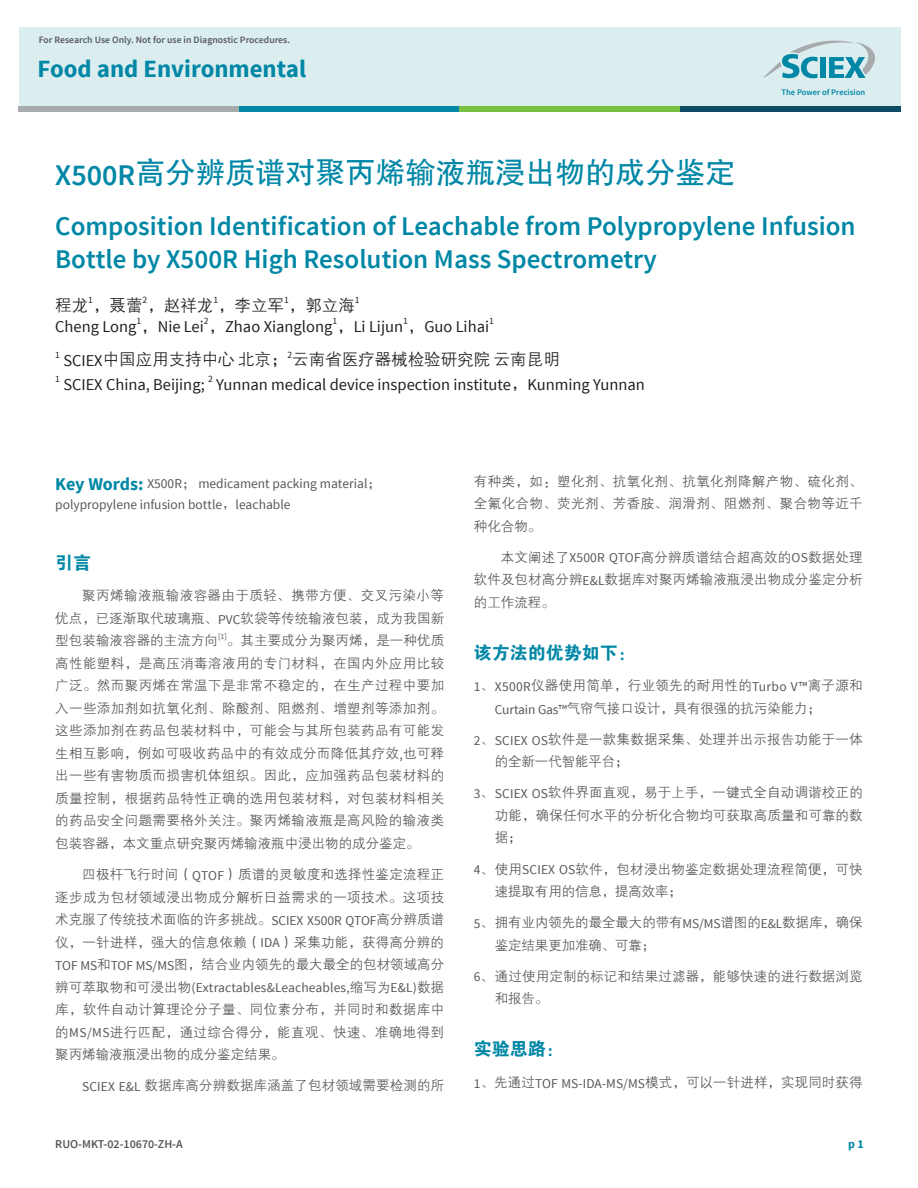
<style>
.page{position:relative;width:918px;height:1188px;background:#fff}
.page>*{position:absolute;margin:0;border:0;box-sizing:border-box;transform-origin:0 0}
.t1{font:30px "FZHTK GBK1 0";color:#0087a6}
.t2{font:600 27px/32.4px "Source Sans Pro";color:#0087a6}
.t3{font:700 24.75px "Source Sans Pro";color:#0087a6}
.t4{font:18px "FZDHTK GBK1 0";color:#0087a6}
.t5{font:16.5px "Source Sans Pro";color:#231f20}
.t6{font:16.5px "FZZDXK GBK1 0";color:#231f20}
.t7{font:13.5px/22.5px "FZZDXK GBK1 0";letter-spacing:.01em;color:#57585a;text-align:justify}
.t8{font:13.5px/20.2px "Source Sans Pro";color:#57585a}
.t9{font:600 12px "Source Sans Pro";color:#57585a}
.t10{font:700 12px "Source Sans Pro";color:#0087a6}
.t11{font:600 9.75px "Source Sans Pro";color:#575a5c}
.t12{font:9.6px "Source Sans Pro";color:#231f20}
.t13{font:600 8.55px "Source Sans Pro";color:#0087a6}
.s1{font-family:"Source Sans Pro";font-weight:600}
.s2{font-family:"FZZDXK GBK1 0"}
.s3{font-family:"Source Sans Pro"}
.s4{font-weight:700;font-size:18px;color:#0087a6}
</style>
<div class="page">
<div style="left:19px;top:27px;width:881px;height:84px;background:#dbedef"></div>
<svg style="left:763px;top:41px;width:112px;height:37px"></svg>
<div style="left:19px;top:106px;width:220px;height:5px;background:#a8abac"></div>
<div style="left:239px;top:106px;width:220px;height:5px;background:#0087a6"></div>
<div style="left:459px;top:106px;width:221px;height:5px;background:#79c142"></div>
<div style="left:680px;top:106px;width:220px;height:5px;background:#0c4a63"></div>
<p class="t11" style="left:39px;top:33px;width:253px">For Research Use Only. Not for use in Diagnostic Procedures.</p>
<h3 class="t3" style="left:38px;top:53px;width:270px">Food and Environmental</h3>
<p class="t13" style="left:782px;top:86px;width:85px">The Power of Precision</p>
<h1 class="t1" style="left:55px;top:156px;width:682px"><span class="s1">X500R</span>高分辨质谱对聚丙烯输液瓶浸出物的成分鉴定</h1>
<h2 class="t2" style="left:55px;top:211px;width:802px">Composition Identification of Leachable from Polypropylene Infusion<br>Bottle by X500R High Resolution Mass Spectrometry</h2>
<p class="t6" style="left:55px;top:296px;width:306px">程龙<sup>1</sup>，聂蕾<sup>2</sup>，赵祥龙<sup>1</sup>，李立军<sup>1</sup>，郭立海<sup>1</sup></p>
<p class="t5" style="left:55px;top:317px;width:435px">Cheng Long<sup>1</sup><span class="s2">，</span>Nie Lei<sup>2</sup><span class="s2">，</span>Zhao Xianglong<sup>1</sup><span class="s2">，</span>Li Lijun<sup>1</sup><span class="s2">，</span>Guo Lihai</p>
<p class="t12" style="left:489px;top:315px;width:6px">1</p>
<p class="t12" style="left:55px;top:349px;width:6px">1</p>
<p class="t6" style="left:63px;top:351px;width:498px"><span class="s3">SCIEX</span>中国应用支持中心北京；<sup>2</sup>云南省医疗器械检验研究院云南昆明</p>
<p class="t12" style="left:55px;top:373px;width:6px">1</p>
<p class="t5" style="left:63px;top:375px;width:143px">SCIEX China, Beijing;</p>
<p class="t12" style="left:208px;top:373px;width:6px">2</p>
<p class="t5" style="left:216px;top:375px;width:430px">Yunnan medical device inspection institute<span class="s2">，</span>Kunming Yunnan</p>
<p class="t8" style="left:55px;top:474px;width:327px"><span class="s4">Key Words:</span> X500R<span class="s2">；</span> medicament packing material<span class="s2">；</span>polypropylene infusion bottle<span class="s2">，</span>leachable</p>
<h3 class="t4" style="left:55px;top:552px;width:37px">引言</h3>
<p class="t7" style="left:55px;top:585px;width:390px;text-indent:27px">聚丙烯输液瓶输液容器由于质轻、携带方便、交叉污染小等优点，已逐渐取代玻璃瓶、<span class="s3">PVC</span>软袋等传统输液包装，成为我国新型包装输液容器的主流方向<sup>[1]</sup>。其主要成分为聚丙烯，是一种优质高性能塑料，是高压消毒溶液用的专门材料，在国内外应用比较广泛。然而聚丙烯在常温下是非常不稳定的，在生产过程中要加入一些添加剂如抗氧化剂、除酸剂、阻燃剂、增塑剂等添加剂。这些添加剂在药品包装材料中，可能会与其所包装药品有可能发生相互影响，例如可吸收药品中的有效成分而降低其疗效<span class="s3">,</span>也可释出一些有害物质而损害机体组织。因此，应加强药品包装材料的质量控制，根据药品特性正确的选用包装材料，对包装材料相关的药品安全问题需要格外关注。聚丙烯输液瓶是高风险的输液类包装容器，本文重点研究聚丙烯输液瓶中浸出物的成分鉴定。</p>
<p class="t7" style="left:55px;top:863px;width:390px;text-indent:27px">四极杆飞行时间（<span class="s3">QTOF</span>）质谱的灵敏度和选择性鉴定流程正逐步成为包材领域浸出物成分解析日益需求的一项技术。这项技术克服了传统技术面临的许多挑战。<span class="s3">SCIEX X500R QTOF</span>高分辨质谱仪，一针进样，强大的信息依赖（<span class="s3">IDA</span>）采集功能，获得高分辨的<span class="s3">TOF MS</span>和<span class="s3">TOF MS/MS</span>图，结合业内领先的最大最全的包材领域高分</p>
<p class="t8" style="left:55px;top:978px;width:390px"><span class="s2">辨可萃取物和可浸出物</span>(Extractables&amp;Leacheables,<span class="s2">缩写为</span>E&amp;L)<span class="s2">数据</span></p>
<p class="t7" style="left:55px;top:998px;width:390px">库，软件自动计算理论分子量、同位素分布，并同时和数据库中的<span class="s3">MS/MS</span>进行匹配，通过综合得分，能直观、快速、准确地得到聚丙烯输液瓶浸出物的成分鉴定结果。</p>
<p class="t7" style="left:82px;top:1074px;width:363px"><span class="s3">SCIEX E&amp;L</span> 数据库高分辨数据库涵盖了包材领域需要检测的所</p>
<p class="t9" style="left:55px;top:1136px;width:129px">RUO-MKT-02-10670-ZH-A</p>
<p class="t7" style="left:474px;top:470px;width:390px">有种类，如：塑化剂、抗氧化剂、抗氧化剂降解产物、硫化剂、全氟化合物、荧光剂、芳香胺、润滑剂、阻燃剂、聚合物等近千种化合物。</p>
<p class="t7" style="left:474px;top:546px;width:390px;text-indent:27px">本文阐述了<span class="s3">X500R QTOF</span>高分辨质谱结合超高效的<span class="s3">OS</span>数据处理软件及包材高分辨<span class="s3">E&amp;L</span>数据库对聚丙烯输液瓶浸出物成分鉴定分析的工作流程。</p>
<h3 class="t4" style="left:474px;top:642px;width:163px">该方法的优势如下：</h3>
<p class="t7" style="left:495px;top:675px;width:369px;text-indent:-21px"><span class="s3">1</span>、 <span class="s3">X500R</span>仪器使用简单，行业领先的耐用性的<span class="s3">Turbo V™</span>离子源和<br><span class="s3">Curtain Gas™</span>气帘气接口设计，具有很强的抗污染能力；</p>
<p class="t7" style="left:495px;top:728px;width:369px;text-indent:-21px"><span class="s3">2</span>、 <span class="s3">SCIEX OS</span>软件是一款集数据采集、处理并出示报告功能于一体的全新一代智能平台；</p>
<p class="t7" style="left:495px;top:782px;width:369px;text-indent:-21px"><span class="s3">3</span>、 <span class="s3">SCIEX OS</span>软件界面直观，易于上手，一键式全自动调谐校正的功能，确保任何水平的分析化合物均可获取高质量和可靠的数据；</p>
<p class="t7" style="left:495px;top:858px;width:369px;text-indent:-21px"><span class="s3">4</span>、使用<span class="s3">SCIEX OS</span>软件，包材浸出物鉴定数据处理流程简便，可快速提取有用的信息，提高效率；</p>
<p class="t7" style="left:495px;top:911px;width:369px;text-indent:-21px"><span class="s3">5</span>、拥有业内领先的最全最大的带有<span class="s3">MS/MS</span>谱图的<span class="s3">E&amp;L</span>数据库，确保鉴定结果更加准确、可靠；</p>
<p class="t7" style="left:495px;top:965px;width:369px;text-indent:-21px"><span class="s3">6</span>、通过使用定制的标记和结果过滤器，能够快速的进行数据浏览和报告。</p>
<h3 class="t4" style="left:474px;top:1039px;width:91px">实验思路：</h3>
<p class="t7" style="left:474px;top:1071px;width:390px"><span class="s3">1</span>、先通过<span class="s3">TOF MS-IDA-MS/MS</span>模式，可以一针进样，实现同时获得</p>
<p class="t10" style="left:848px;top:1136px;width:17px">p 1</p>
</div>
